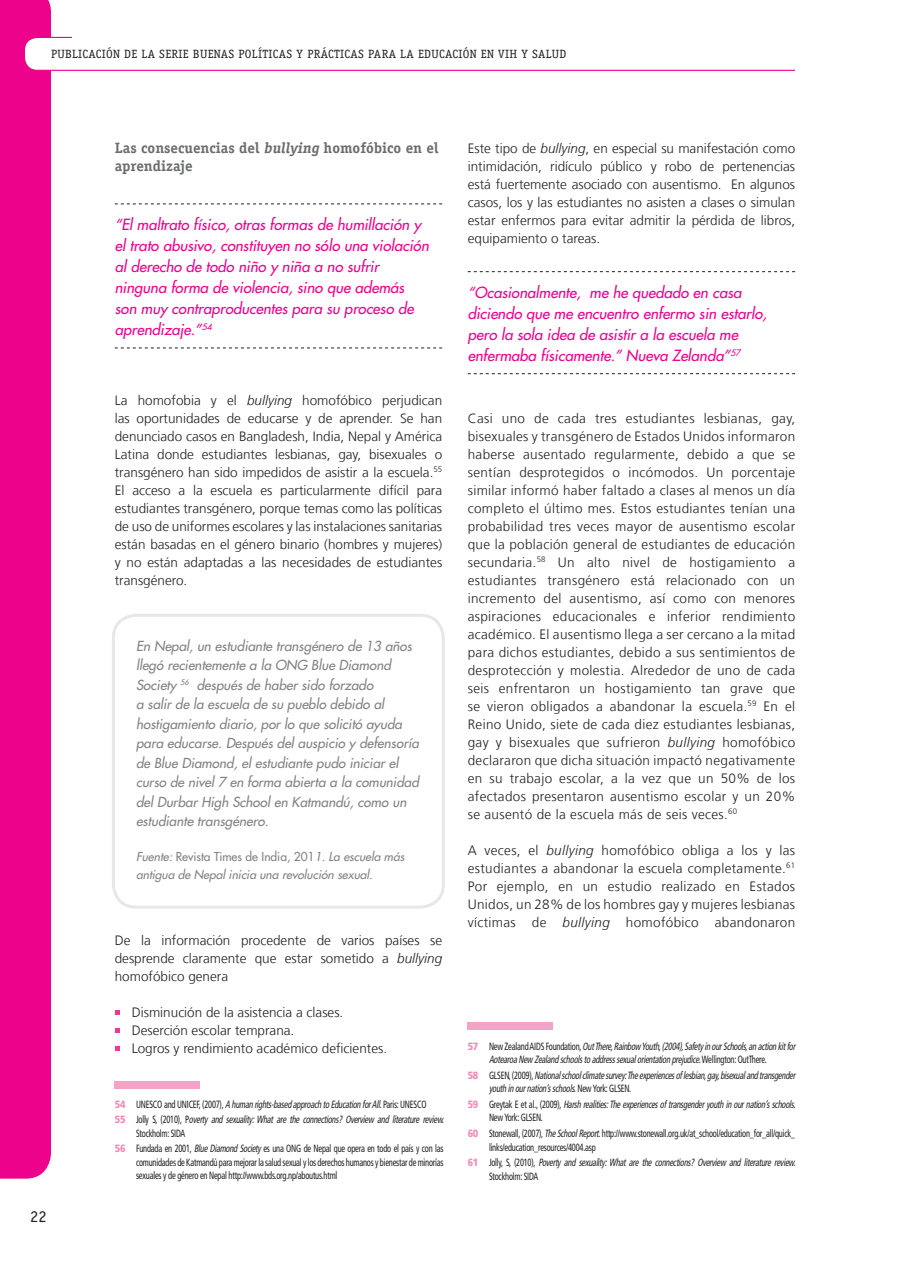
<style>
.page{position:relative;width:910px;height:1280px;background:#fff}
.page>*{position:absolute;margin:0;border:0;box-sizing:border-box;transform-origin:0 0}
.t1{font:16.5px "Officina Sans Std";color:#231f20}
.t2{font:italic 500 15px/21px "Futura Std";color:#ed028c}
.t3{font:700 15px/18px "Officina Serif Std";color:#6c6d70}
.t4{font:300 13.5px/18px "Frutiger LT Com";color:#231f20;text-align:justify}
.t5{font:italic 500 13.5px/19.5px "Futura Std";color:#808285}
.t6{font:italic 500 12px/18px "Futura Std";color:#808285}
.t7{font:12px "Officina Serif Std";letter-spacing:.03em;color:#231f20}
.t8{font:italic condensed 10.5px/13.5px "Frutiger LT Com";color:#231f20;scale:.8 1}
.t9{font:condensed 10.5px/13.5px "Frutiger LT Com";letter-spacing:-.025em;color:#231f20;scale:.8 1}
.s1{font-style:italic}
.s2{font-style:normal}
.s3{font-weight:900;font-style:normal;font-stretch:normal;color:#f287b6}
.s4{font-weight:900;font-stretch:normal;color:#f287b6}
</style>
<div class="page">
<div style="left:112px;top:614px;width:333px;height:295px;border:3px solid #e6e7e9;border-radius:23px"></div>
<svg style="left:115px;top:204px;width:327px;height:1px"></svg>
<svg style="left:115px;top:348px;width:327px;height:1px"></svg>
<div style="left:115px;top:1081px;width:85px;height:8px;background:#f4a3c8"></div>
<div style="left:0;top:0;width:51px;height:1179px;background:#ed028c"></div>
<div style="left:24px;top:37px;width:802px;height:33px;background:#fff;border-radius:13px"></div>
<div style="left:24px;top:37px;width:803px;height:34px;border:1px solid #ed028c;border-radius:13px"></div>
<div style="left:72px;top:34px;width:748px;height:7px;background:#fff"></div>
<div style="left:795px;top:27px;width:33px;height:54px;background:#fff"></div>
<svg style="left:468px;top:271px;width:327px;height:1px"></svg>
<svg style="left:468px;top:373px;width:327px;height:1px"></svg>
<svg style="left:115px;top:1010px;width:4px;height:4px"></svg>
<svg style="left:115px;top:1028px;width:4px;height:5px"></svg>
<svg style="left:115px;top:1046px;width:4px;height:4px"></svg>
<div style="left:468px;top:1022px;width:85px;height:7px;background:#f4a3c8"></div>
<p class="t7" style="left:51px;top:47px;width:517px">PUBLICACIÓN DE LA SERIE BUENAS POLÍTICAS Y PRÁCTICAS PARA LA EDUCACIÓN EN VIH Y SALUD</p>
<p class="t1" style="left:30px;top:1207px;width:18px">22</p>
<p class="t3" style="left:115px;top:138px;width:325px">Las consecuencias del <span class="s1">bullying</span> homofóbico en el aprendizaje</p>
<p class="t2" style="left:115px;top:214px;width:316px">“El maltrato físico, otras formas de humillación y el trato abusivo, constituyen no sólo una violación al derecho de todo niño y niña a no sufrir ninguna forma de violencia, sino que además son muy contraproducentes para su proceso de aprendizaje.”<sup>54</sup></p>
<p class="t4" style="left:115px;top:391px;width:329px">La homofobia y el <span class="s1">bullying</span> homofóbico perjudican las oportunidades de educarse y de aprender. Se han denunciado casos en Bangladesh, India, Nepal y América Latina donde estudiantes lesbianas, gay, bisexuales o transgénero han sido impedidos de asistir a la escuela.<sup>55<br></sup>El acceso a la escuela es particularmente difícil para estudiantes transgénero, porque temas como las políticas de uso de uniformes escolares y las instalaciones sanitarias están basadas en el género binario (hombres y mujeres) y no están adaptadas a las necesidades de estudiantes transgénero.</p>
<p class="t5" style="left:136px;top:636px;width:284px">En Nepal, un estudiante transgénero de 13 años llegó recientemente a la ONG Blue Diamond Society <sup>56</sup> después de haber sido forzado<br>a salir de la escuela de su pueblo debido al hostigamiento diario, por lo que solicitó ayuda para educarse. Después del auspicio y defensoría de Blue Diamond, el estudiante pudo iniciar el curso de nivel 7 en forma abierta a la comunidad del Durbar High School en Katmandú, como un estudiante transgénero.</p>
<p class="t6" style="left:136px;top:848px;width:273px">Fuente: <span class="s2">Revista Times de India, 201</span>1. La escuela más antigua de Nepal inicia una revolución sexual.</p>
<p class="t4" style="left:115px;top:931px;width:329px">De la información procedente de varios países se desprende claramente que estar sometido a <span class="s1">bullying </span>homofóbico genera</p>
<p class="t4" style="left:132px;top:1003px;width:257px;text-align:left">Disminución de la asistencia a clases.<br>Deserción escolar temprana.<br>Logros y rendimiento académico deficientes.</p>
<p class="t8" style="left:115px;top:1096px;width:416px;line-height:15.6px"><span class="s3">5 4</span> <span class="s2">U N E S C O a n d U N I C E F, ( 2 0 0 7 ) ,</span> A humanrights-basedapproachtoEducationforAll<span class="s2">. Pa r i s : U N E S C O<br></span><span class="s3">5 5</span> <span class="s2">J o l l y S , ( 2 0 1 0 ) , P</span> overty and sexuality:What are the connections? Overview and literature review.</p>
<p class="t9" style="left:115px;top:1125px;width:413px;line-height:15.6px;text-indent:21px">Stockholm: SIDA<br><span class="s4">56</span> Fundada en 2001, <span class="s1">BlueDiamondSociety</span> es una ONG de Nepal que opera en todo el país y con las</p>
<p class="t9" style="left:136px;top:1155px;width:386px">comunidades de Katmandú para mejorar la salud sexual y los derechos humanos y bienestar de minorías sexuales y de género en Nepal http://www.bds.org.np/aboutus.html</p>
<p class="t4" style="left:468px;top:139px;width:329px">Este tipo de <span class="s1">bullying</span>, en especial su manifestación como intimidación, ridículo público y robo de pertenencias está fuertemente asociado con ausentismo. En algunos casos, los y las estudiantes no asisten a clases o simulan estar enfermos para evitar admitir la pérdida de libros, equipamiento o tareas.</p>
<p class="t2" style="left:468px;top:282px;width:301px">“Ocasionalmente, me he quedado en casa diciendo que me encuentro enfermo sin estarlo, pero la sola idea de asistir a la escuela me enfermaba físicamente.” Nueva Zelanda”<sup>57</sup></p>
<p class="t4" style="left:468px;top:409px;width:329px">Casi uno de cada tres estudiantes lesbianas, gay, bisexuales y transgénero de Estados Unidos informaron haberse ausentado regularmente, debido a que se sentían desprotegidos o incómodos. Un porcentaje similar informó haber faltado a clases al menos un día completo el último mes. Estos estudiantes tenían una probabilidad tres veces mayor de ausentismo escolar que la población general de estudiantes de educación secundaria.<sup>58</sup> Un alto nivel de hostigamiento a estudiantes transgénero está relacionado con un incremento del ausentismo, así como con menores aspiraciones educacionales e inferior rendimiento académico. El ausentismo llega a ser cercano a la mitad para dichos estudiantes, debido a sus sentimientos de desprotección y molestia. Alrededor de uno de cada seis enfrentaron un hostigamiento tan grave que se vieron obligados a abandonar la escuela.<sup>59</sup> En el Reino Unido, siete de cada diez estudiantes lesbianas, gay y bisexuales que sufrieron <span class="s1">bullying</span> homofóbico declararon que dicha situación impactó negativamente en su trabajo escolar, a la vez que un 50% de los afectados presentaron ausentismo escolar y un 20% se ausentó de la escuela más de seis veces.<sup>60</sup></p>
<p class="t4" style="left:468px;top:841px;width:329px">A veces, el <span class="s1">bullying</span> homofóbico obliga a los y las estudiantes a abandonar la escuela completamente.<sup>61<br></sup>Por ejemplo, en un estudio realizado en Estados Unidos, un 28% de los hombres gay y mujeres lesbianas víctimas de <span class="s1">bullying</span> homofóbico abandonaron</p>
<p class="t8" style="left:489px;top:1039px;width:387px;text-indent:-21px"><span class="s3">5 7</span> <span class="s2">N e w Z e a l a n d A I D S F o u n d a t i o n ,</span> OutThere,Rainbow Youth,(2004),Safety inourSchools,anactionkitfor<br>AotearoaNew Zealandschoolstoaddresssexualorientationprejudice.<span class="s2">W e l l i n g t o n : O u t T h e r e .</span></p>
<p class="t8" style="left:489px;top:1068px;width:387px;text-indent:-21px"><span class="s3">5 8</span> <span class="s2">G L S E N , ( 2 0 0 9 ) ,</span> Nationalschoolclimatesurvey:Theexperiencesoflesbian,gay,bisexualandtransgender youthinournation’sschools.<span class="s2">N e w Yo r k : G L S E N .</span></p>
<p class="t8" style="left:489px;top:1097px;width:387px;text-indent:-21px"><span class="s3">5 9</span> <span class="s2">G r e y t a k E e t a l . , ( 2 0 0 9 ) ,</span> Harshrealities:Theexperiencesoftransgenderyouthinournation’sschools.<br><span class="s2">New York: GLSEN.</span></p>
<p class="t9" style="left:489px;top:1127px;width:384px;text-indent:-21px"><span class="s4">60</span> Stonewall, (2007), <span class="s1">TheSchoolReport</span>. http://www.stonewall.org.uk/at_school/education_for_all/quick_ links/education_resources/4004.asp</p>
<p class="t8" style="left:489px;top:1156px;width:387px;text-indent:-21px"><span class="s3">6 1</span> <span class="s2">J o l l y, S , ( 2 0 1 0 ) ,</span> Poverty and sexuality:What are the connections? Overview and literature review.<br><span class="s2">Stockholm: SIDA</span></p>
</div>
